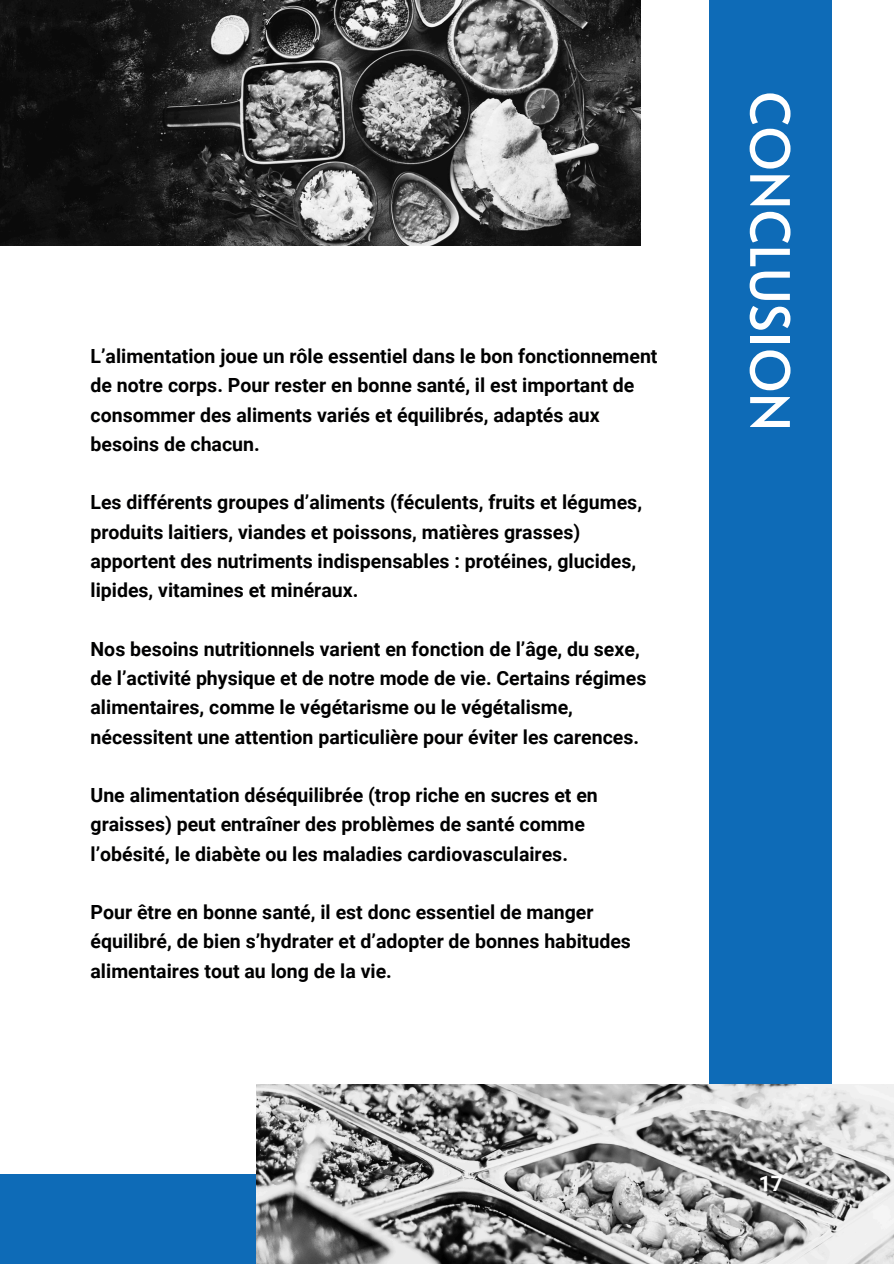
<style>
.page{position:relative;width:894px;height:1264px;background:#fff}
.page>*{position:absolute;margin:0;border:0;box-sizing:border-box;transform-origin:0 0}
.t1{font:54px "Alata";color:#fff}
.t2{font:700 21.3px "Roboto";color:#fff}
.t3{font:700 19.5px/29.2px "Roboto";color:#000001}
</style>
<div class="page">
<div style="left:709px;top:0;width:123px;height:1263px;background:#0e6bb7"></div>
<div style="left:0;top:1174px;width:802px;height:89px;background:#0e6bb7"></div>
<img style="left:257px;top:1084px;width:636px;height:179px">
<img style="left:0;top:0;width:640px;height:246px">
<p class="t3" style="left:90px;top:342px;width:568px">L’alimentation joue un rôle essentiel dans le bon fonctionnement de notre corps. Pour rester en bonne santé, il est important de consommer des aliments variés et équilibrés, adaptés aux besoins de chacun.</p>
<p class="t3" style="left:90px;top:488px;width:553px">Les différents groupes d’aliments (féculents, fruits et légumes, produits laitiers, viandes et poissons, matières grasses) apportent des nutriments indispensables : protéines, glucides, lipides, vitamines et minéraux.</p>
<p class="t3" style="left:90px;top:634px;width:557px">Nos besoins nutritionnels varient en fonction de l’âge, du sexe, de l’activité physique et de notre mode de vie. Certains régimes alimentaires, comme le végétarisme ou le végétalisme, nécessitent une attention particulière pour éviter les carences.</p>
<p class="t3" style="left:90px;top:780px;width:508px">Une alimentation déséquilibrée (trop riche en sucres et en graisses) peut entraîner des problèmes de santé comme l’obésité, le diabète ou les maladies cardiovasculaires.</p>
<p class="t3" style="left:90px;top:897px;width:541px">Pour être en bonne santé, il est donc essentiel de manger équilibré, de bien s’hydrater et d’adopter de bonnes habitudes alimentaires tout au long de la vie.</p>
<p class="t1" style="left:809px;top:91px;width:341px;rotate:90deg">CONCLUSION</p>
<h1 class="t2" style="left:758px;top:1171px;width:26px">17</h1>
</div>
